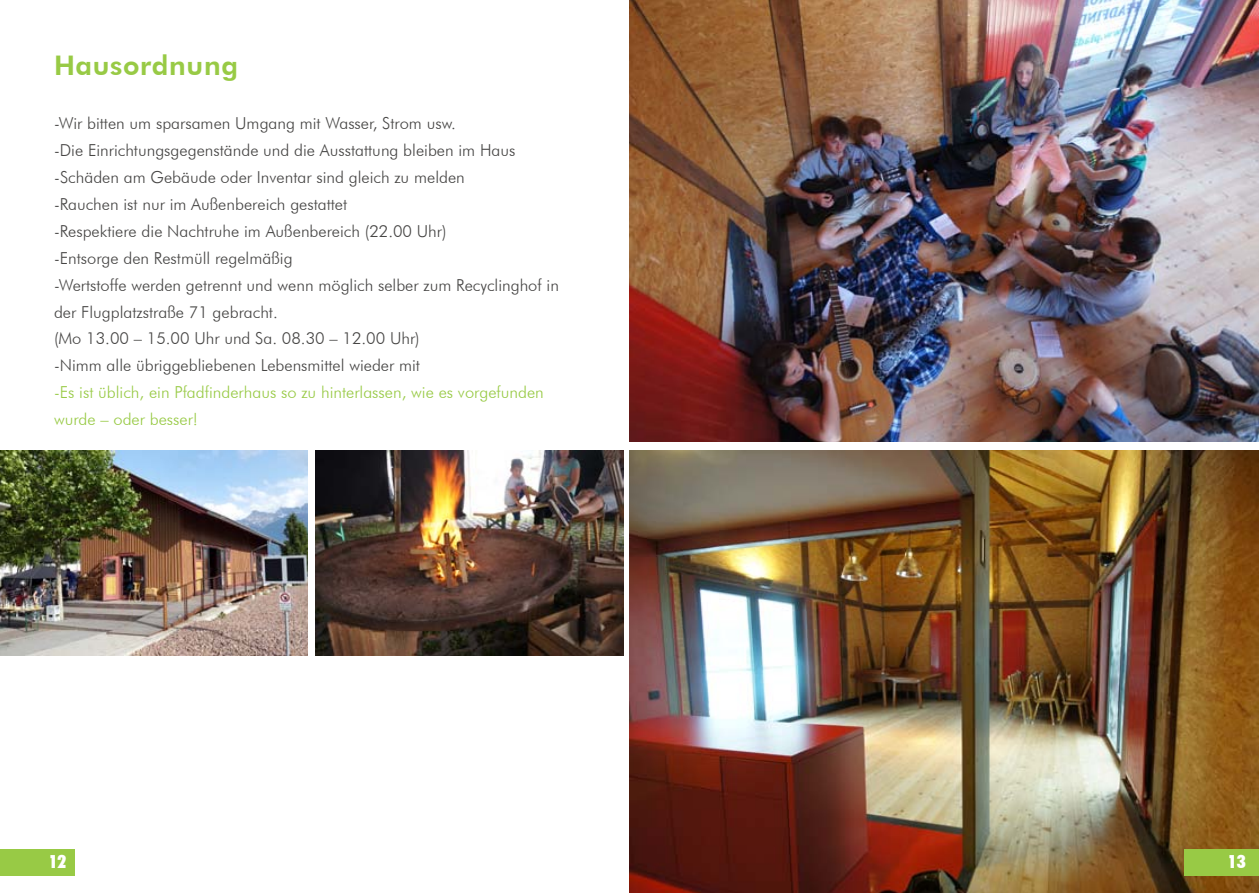
<style>
.page{position:relative;width:1259px;height:893px;background:#fff}
.page>*{position:absolute;margin:0;border:0;box-sizing:border-box;transform-origin:0 0}
.t1{font:800 27px "Futura BT";letter-spacing:.025em;color:#98ca45}
.t2{font:900 condensed 18px "Futura BT";color:#fff}
.t3{font:900 condensed 18px "Futura BT";color:#fffffe}
.t4{font:300 16.5px/27px "Futura BT";color:#464544}
.t5{font:300 16.5px/27px "Futura BT";color:#98ca45}
</style>
<div class="page">
<div style="left:0;top:849px;width:74px;height:27px;background:#98ca45"></div>
<img style="left:0;top:451px;width:308px;height:204px">
<img style="left:316px;top:451px;width:307px;height:204px">
<img style="left:629px;top:451px;width:630px;height:442px">
<img style="left:629px;top:0;width:630px;height:441px">
<div style="left:1184px;top:849px;width:75px;height:27px;background:#98ca45"></div>
<h1 class="t1" style="left:54px;top:49px;width:185px">Hausordnung</h1>
<p class="t4" style="left:54px;top:109px;width:506px">-Wir bitten um sparsamen Umgang mit Wasser, Strom usw.<br>-Die Einrichtungsgegenstände und die Ausstattung bleiben im Haus -Schäden am Gebäude oder Inventar sind gleich zu melden<br>-Rauchen ist nur im Außenbereich gestattet<br>-Respektiere die Nachtruhe im Außenbereich (22.00 Uhr)<br>-Entsorge den Restmüll regelmäßig<br>-Wertstoffe werden getrennt und wenn möglich selber zum Recyclinghof in der Flugplatzstraße 71 gebracht.<br>(Mo 13.00 – 15.00 Uhr und Sa. 08.30 – 12.00 Uhr)<br>-Nimm alle übriggebliebenen Lebensmittel wieder mit</p>
<p class="t5" style="left:54px;top:379px;width:491px">-Es ist üblich, ein Pfadfinderhaus so zu hinterlassen, wie es vorgefunden wurde – oder besser!</p>
<p class="t2" style="left:49px;top:851px;width:19px">12</p>
<p class="t3" style="left:1228px;top:851px;width:19px">13</p>
</div>
